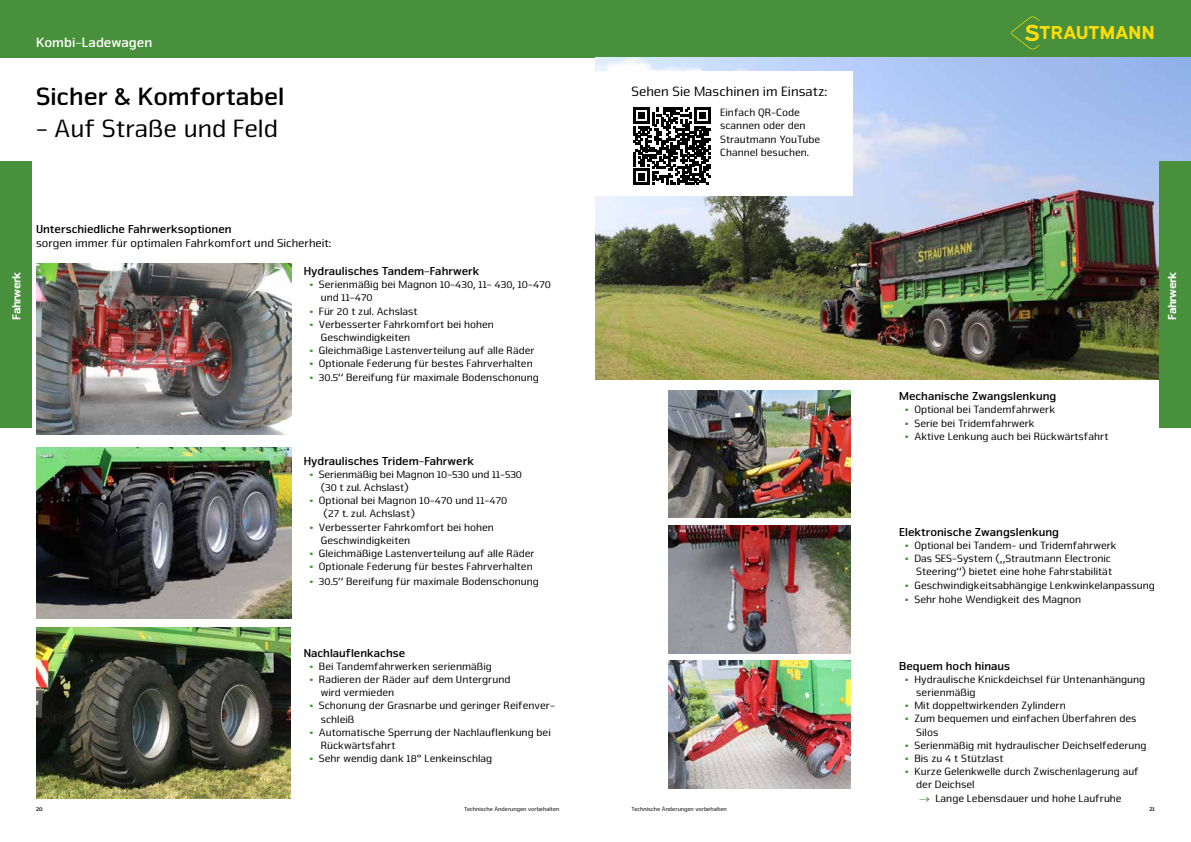
<style>
.page{position:relative;width:1191px;height:842px;background:#fff}
.page>*{position:absolute;margin:0;border:0;box-sizing:border-box;transform-origin:0 0}
.t1{font:700 26px "Nuri Pro";color:#000}
.t2{font:26px "Nuri Pro";color:#000}
.t3{font:700 18.7px "Expressway Rg";color:#ffdd06}
.t4{font:14px "Nuri Pro";color:#000}
.t5{font:700 14px "Nuri Pro";color:#fff}
.t6{font:700 12px "Nuri Pro";color:#000}
.t7{font:12px "Nuri Pro";color:#000}
.t8{font:900 12px "Nuri Pro";letter-spacing:-.05em;color:#fff}
.t9{font:11px/13.2px "Nuri Pro";color:#000}
.t10{font:6px "Nuri Pro";color:#000}
.t11{font:700 6px "Nuri Pro";color:#000}
.s1{font-size:23.4px}
.s2{font-weight:700;color:#48903c}
.s3{color:#48903c}
</style>
<div class="page">
<div style="left:0;top:0;width:1191px;height:57px;background:#48903c"></div>
<svg style="left:1011px;top:16px;width:28px;height:33px"></svg>
<img style="left:36px;top:628px;width:255px;height:170px">
<img style="left:36px;top:448px;width:256px;height:170px">
<img style="left:36px;top:264px;width:256px;height:170px">
<div style="left:0;top:162px;width:31px;height:266px;background:#48903c"></div>
<img style="left:668px;top:661px;width:182px;height:127px">
<img style="left:668px;top:526px;width:182px;height:127px">
<img style="left:595px;top:57px;width:596px;height:322px">
<div style="left:596px;top:71px;width:257px;height:124px;background:#fff"></div>
<svg style="left:633px;top:107px;width:77px;height:78px"></svg>
<div style="left:1159px;top:162px;width:32px;height:266px;background:#48903c"></div>
<img style="left:668px;top:391px;width:182px;height:127px">
<p class="t5" style="left:36px;top:34px;width:118px">Kombi-Ladewagen</p>
<h1 class="t1" style="left:36px;top:81px;width:250px">Sicher &amp; Komfortabel</h1>
<h1 class="t2" style="left:36px;top:113px;width:243px">- Auf Straße und Feld</h1>
<p class="t4" style="left:631px;top:84px;width:197px">Sehen Sie Maschinen im Einsatz:</p>
<p class="t9" style="left:720px;top:106px;width:102px">Einfach QR-Code scannen oder den<br>Strautmann YouTube<br>Channel besuchen.</p>
<h2 class="t3" style="left:1024px;top:18px;width:132px"><span class="s1">S</span>TRAUTMANN</h2>
<p class="t8" style="left:9px;top:319px;width:49px;rotate:-90deg">Fahrwerk</p>
<p class="t6" style="left:36px;top:221px;width:197px">Unterschiedliche Fahrwerksoptionen</p>
<p class="t7" style="left:36px;top:236px;width:297px">sorgen immer für optimalen Fahrkomfort und Sicherheit:</p>
<p class="t6" style="left:304px;top:264px;width:177px">Hydraulisches Tandem-Fahrwerk</p>
<p class="t9" style="left:321px;top:278px;width:232px;text-indent:-11px"><span class="s2">•</span> Serienmäßig bei Magnon 10-430, 11- 430, 10-470 und 11-470</p>
<p class="t9" style="left:309px;top:304px;width:110px"><span class="s2">•</span> Für 20 t zul. Achslast</p>
<p class="t9" style="left:321px;top:318px;width:175px;text-indent:-11px"><span class="s2">•</span> Verbesserter Fahrkomfort bei hohen<br>Geschwindigkeiten</p>
<p class="t9" style="left:309px;top:344px;width:227px"><span class="s2">•</span> Gleichmäßige Lastenverteilung auf alle Räder</p>
<p class="t9" style="left:309px;top:357px;width:225px"><span class="s2">•</span> Optionale Federung für bestes Fahrverhalten</p>
<p class="t9" style="left:309px;top:370px;width:231px"><span class="s2">•</span> 30.5“ Bereifung für maximale Bodenschonung</p>
<p class="t6" style="left:304px;top:453px;width:172px">Hydraulisches Tridem-Fahrwerk</p>
<p class="t9" style="left:321px;top:468px;width:203px;text-indent:-11px"><span class="s2">•</span> Serienmäßig bei Magnon 10-530 und 11-530 (30 t zul. Achslast)</p>
<p class="t9" style="left:323px;top:494px;width:185px;text-indent:-14px"><span class="s2">•</span> Optional bei Magnon 10-470 und 11-470 (27 t. zul. Achslast)</p>
<p class="t9" style="left:321px;top:520px;width:175px;text-indent:-11px"><span class="s2">•</span> Verbesserter Fahrkomfort bei hohen<br>Geschwindigkeiten</p>
<p class="t9" style="left:309px;top:547px;width:227px"><span class="s2">•</span> Gleichmäßige Lastenverteilung auf alle Räder</p>
<p class="t9" style="left:309px;top:560px;width:225px"><span class="s2">•</span> Optionale Federung für bestes Fahrverhalten</p>
<p class="t9" style="left:309px;top:574px;width:231px"><span class="s2">•</span> 30.5“ Bereifung für maximale Bodenschonung</p>
<p class="t6" style="left:899px;top:389px;width:158px">Mechanische Zwangslenkung</p>
<p class="t9" style="left:905px;top:403px;width:152px"><span class="s2">•</span> Optional bei Tandemfahrwerk</p>
<p class="t9" style="left:905px;top:416px;width:131px"><span class="s2">•</span> Serie bei Tridemfahrwerk</p>
<p class="t9" style="left:905px;top:430px;width:205px"><span class="s2">•</span> Aktive Lenkung auch bei Rückwärtsfahrt</p>
<p class="t8" style="left:1165px;top:319px;width:49px;rotate:-90deg">Fahrwerk</p>
<p class="t6" style="left:899px;top:525px;width:161px">Elektronische Zwangslenkung</p>
<p class="t9" style="left:905px;top:539px;width:213px"><span class="s2">•</span> Optional bei Tandem- und Tridemfahrwerk</p>
<p class="t9" style="left:905px;top:552px;width:209px;text-align:right"><span class="s2">•</span> Das SES-System („Strautmann Electronic<br>Steering“) bietet eine hohe Fahrstabilität</p>
<p class="t9" style="left:905px;top:578px;width:251px"><span class="s2">•</span> Geschwindigkeitsabhängige Lenkwinkelanpassung</p>
<p class="t9" style="left:905px;top:593px;width:178px"><span class="s2">•</span> Sehr hohe Wendigkeit des Magnon</p>
<p class="t6" style="left:304px;top:645px;width:103px">Nachlauflenkachse</p>
<p class="t9" style="left:309px;top:660px;width:184px"><span class="s2">•</span> Bei Tandemfahrwerken serienmäßig</p>
<p class="t9" style="left:321px;top:673px;width:191px;text-indent:-11px"><span class="s2">•</span> Radieren der Räder auf dem Untergrund wird vermieden</p>
<p class="t9" style="left:321px;top:699px;width:236px;text-indent:-11px"><span class="s2">•</span> Schonung der Grasnarbe und geringer Reifenver&shy;schleiß</p>
<p class="t9" style="left:321px;top:726px;width:231px;text-indent:-11px"><span class="s2">•</span> Automatische Sperrung der Nachlauflenkung bei<br>Rückwärtsfahrt</p>
<p class="t9" style="left:309px;top:752px;width:184px"><span class="s2">•</span> Sehr wendig dank 18° Lenkeinschlag</p>
<p class="t6" style="left:899px;top:658px;width:113px">Bequem hoch hinaus</p>
<p class="t9" style="left:916px;top:673px;width:230px;text-indent:-11px"><span class="s2">•</span> Hydraulische Knickdeichsel für Untenanhängung serienmäßig</p>
<p class="t9" style="left:905px;top:699px;width:162px"><span class="s2">•</span> Mit doppeltwirkenden Zylindern</p>
<p class="t9" style="left:916px;top:712px;width:222px;text-indent:-11px"><span class="s2">•</span> Zum bequemen und einfachen Überfahren des<br>Silos</p>
<p class="t9" style="left:905px;top:739px;width:243px"><span class="s2">•</span> Serienmäßig mit hydraulischer Deichselfederung</p>
<p class="t9" style="left:905px;top:752px;width:100px"><span class="s2">•</span> Bis zu 4 t Stützlast</p>
<p class="t9" style="left:916px;top:765px;width:224px;text-indent:-11px"><span class="s2">•</span> Kurze Gelenkwelle durch Zwischenlagerung auf der Deichsel</p>
<p class="t9" style="left:919px;top:791px;width:204px"><span class="s3">→</span> Lange Lebensdauer und hohe Laufruhe</p>
<p class="t11" style="left:36px;top:805px;width:8px">20</p>
<p class="t10" style="left:464px;top:805px;width:97px">Technische Änderungen vorbehalten</p>
<p class="t10" style="left:631px;top:805px;width:97px">Technische Änderungen vorbehalten</p>
<p class="t11" style="left:1149px;top:805px;width:7px">21</p>
</div>
